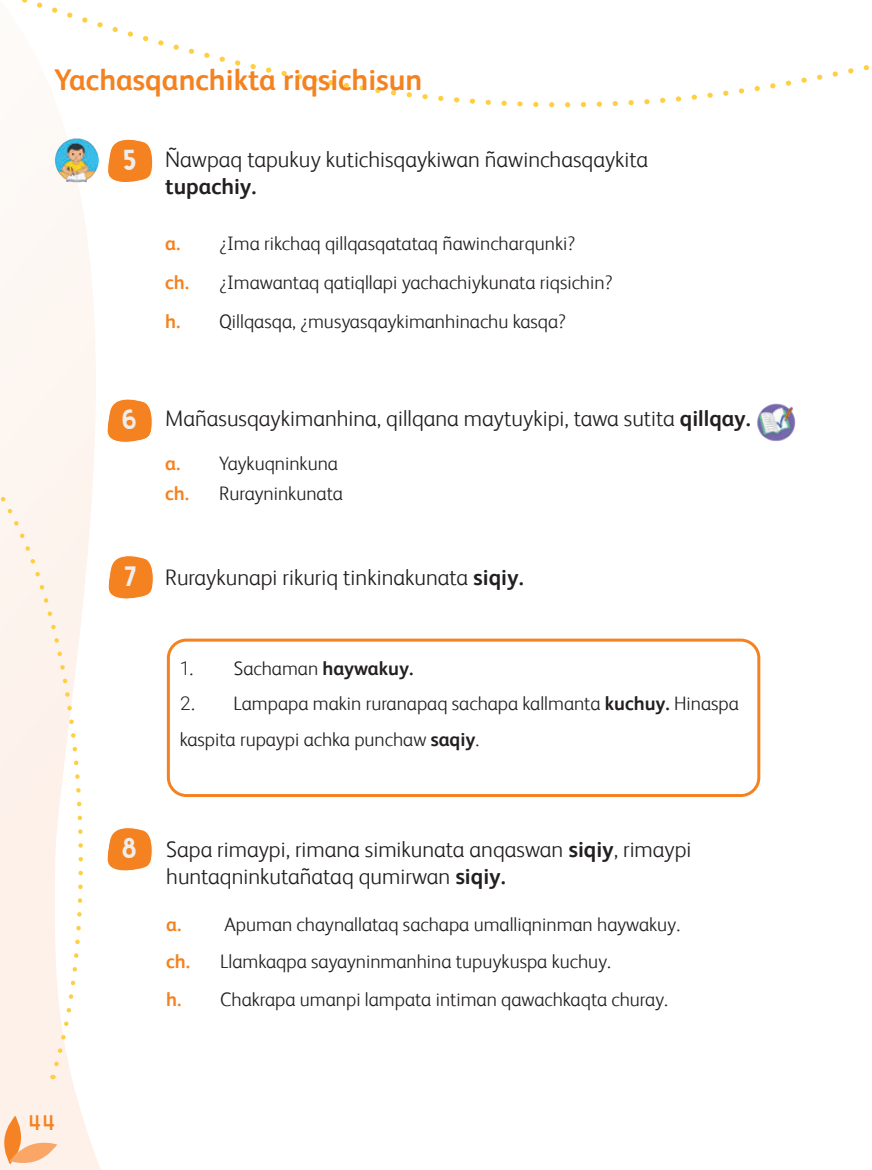
<style>
.page{position:relative;width:872px;height:1170px;background:#fff}
.page>*{position:absolute;margin:0;border:0;box-sizing:border-box;transform-origin:0 0}
.t1{font:700 30px "Dune";color:#f58220}
.t2{font:30px "Glitter Candy";color:#eeeeef}
.t3{font:22.5px/27px "Dune";color:#231f20}
.t4{font:700 22.5px "Dune";color:#231f20}
.t5{font:700 21px "Dune";color:#f58220}
.t6{font:19.5px/39px "Dune";color:#231f20}
.s1{font-weight:700;color:#f58220}
.s2{font-family:"Glitter Candy";font-size:30px;color:#eeeeef}
.s3{font-weight:700}
</style>
<div class="page">
<svg style="left:0;top:258px;width:100px;height:911px"></svg>
<svg style="left:0;top:470px;width:100px;height:599px"></svg>
<svg style="left:0;top:0;width:869px;height:258px"></svg>
<svg style="left:107px;top:138px;width:46px;height:45px"></svg>
<svg style="left:107px;top:827px;width:46px;height:44px"></svg>
<svg style="left:107px;top:399px;width:46px;height:44px"></svg>
<svg style="left:108px;top:555px;width:46px;height:44px"></svg>
<div style="left:167px;top:638px;width:593px;height:159px;border:3px solid #f58220;border-radius:18px"></div>
<img style="left:54px;top:138px;width:44px;height:44px">
<img style="left:757px;top:403px;width:39px;height:39px">
<svg style="left:0;top:1115px;width:57px;height:55px;background:#fad1b1"></svg>
<h1 class="t1" style="left:54px;top:59px;width:370px">Yachasqanchikta riqsichisun</h1>
<h1 class="t2" style="left:123px;top:140px;width:14px">5</h1>
<p class="t3" style="left:165px;top:145px;width:484px">Ñawpaq tapukuy kutichisqaykiwan ñawinchasqaykita</p>
<p class="t4" style="left:165px;top:171px;width:93px">tupachiy.</p>
<p class="t6" style="left:165px;top:223px;width:449px"><span class="s1">a.</span> ¿Ima rikchaq qillqasqatataq ñawincharqunki?<br><span class="s1">ch.</span> ¿Imawantaq qatiqllapi yachachiykunata riqsichin? <span class="s1">h.</span> Qillqasqa, ¿musyasqaykimanhinachu kasqa?</p>
<p class="t3" style="left:122px;top:403px;width:630px"><span class="s2">6</span> Mañasusqaykimanhina, qillqana maytuykipi, tawa sutita <span class="s3">qillqay.</span></p>
<p class="t6" style="left:165px;top:447px;width:179px;line-height:30px"><span class="s1">a.</span> Yaykuqninkuna <span class="s1">ch.</span> Rurayninkunata</p>
<p class="t3" style="left:124px;top:563px;width:401px"><span class="s2">7</span> Ruraykunapi rikuriq tinkinakunata <span class="s3">siqiy.</span></p>
<p class="t5" style="left:28px;top:1108px;width:29px">44</p>
<p class="t6" style="left:180px;top:648px;width:235px">1. Sachaman <span class="s3">haywakuy.</span></p>
<p class="t6" style="left:180px;top:684px;width:560px;line-height:36px">2. Lampapa makin ruranapaq sachapa kallmanta <span class="s3">kuchuy.</span> Hinaspa kaspita rupaypi achka punchaw <span class="s3">saqiy</span>.</p>
<h1 class="t2" style="left:122px;top:828px;width:16px">8</h1>
<p class="t3" style="left:166px;top:834px;width:527px">Sapa rimaypi, rimana simikunata anqaswan <span class="s3">siqiy</span>, rimaypi huntaqninkutañataq qumirwan <span class="s3">siqiy.</span></p>
<p class="t6" style="left:166px;top:904px;width:515px;line-height:37.5px"><span class="s1">a.</span> Apuman chaynallataq sachapa umalliqninman haywakuy. <span class="s1">ch.</span> Llamkaqpa sayayninmanhina tupuykuspa kuchuy.<br><span class="s1">h.</span> Chakrapa umanpi lampata intiman qawachkaqta churay.</p>
</div>
